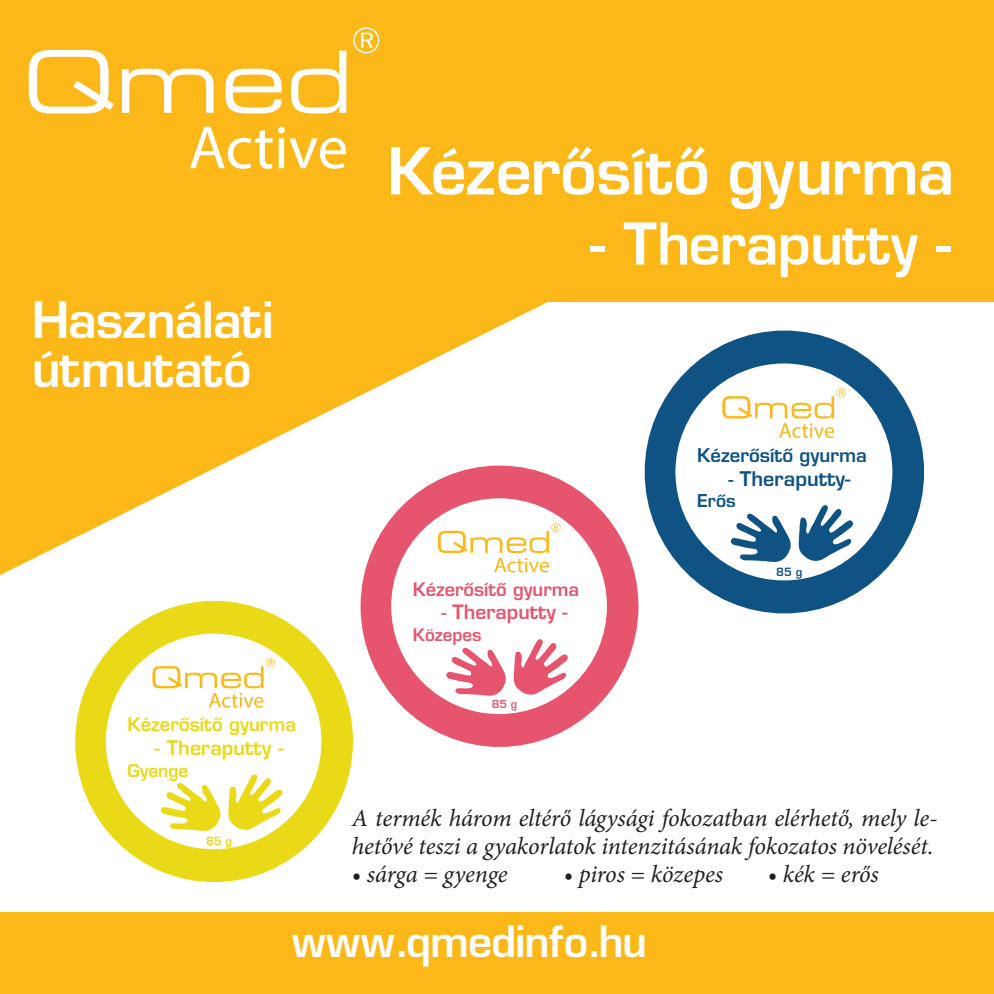
<style>
.page{position:relative;width:994px;height:994px;background:#fff}
.page>*{position:absolute;margin:0;border:0;box-sizing:border-box;transform-origin:0 0}
.t1{font:63px "Eurostile Dm PFL";color:#fff}
.t2{font:56px "Eurostile Dm PFL";color:#fff}
.t3{font:49px/49px "Eurostile Dm PFL";color:#fff}
.t4{font:42px "Eurostile Dm PFL";color:#fff}
.t5{font:italic 24.5px/28px "Minion Pro";letter-spacing:-.01em;color:#231f20}
.t6{font:700 19.6px "Euromode PFL";color:#0f5384}
.t7{font:700 19.6px "Euromode PFL";color:#e9d916}
.t8{font:700 19.25px "Euromode PFL";color:#e6556d}
.t9{font:700 18.55px "Euromode PFL";color:#0f5384}
.t10{font:700 18.2px "Euromode PFL";color:#e6556d}
.t11{font:700 18.2px "Euromode PFL";color:#e9d916}
.t12{font:700 17.15px "Euromode PFL";color:#e9d916}
.t13{font:700 17.15px "Euromode PFL";color:#0f5384}
.t14{font:700 16.8px "Euromode PFL";color:#e6556d}
.t15{font:700 11.2px "Euromode PFL";color:#0f5384}
.t16{font:700 10.85px "Euromode PFL";color:#e6556d}
.t17{font:700 10.85px "Euromode PFL";color:#e9d916}
.s1{font-size:18.55px}
.s2{font-size:18.2px}
</style>
<div class="page">
<svg style="left:0;top:302px;width:724px;height:298px"></svg>
<div style="left:0;top:0;width:993px;height:302px;background:#fcb818"></div>
<svg style="left:29px;top:50px;width:317px;height:63px"></svg>
<svg style="left:353px;top:27px;width:26px;height:26px"></svg>
<svg style="left:190px;top:127px;width:82px;height:42px"></svg>
<div style="left:278px;top:127px;width:7px;height:6px;background:#fff;border-radius:50%"></div>
<div style="left:279px;top:138px;width:5px;height:30px;background:#fff"></div>
<svg style="left:289px;top:138px;width:57px;height:31px"></svg>
<div style="left:0;top:912px;width:993px;height:81px;background:#fcb818"></div>
<div style="left:360px;top:465px;width:278px;height:282px;background:#e6556d;border-radius:50%"></div>
<div style="left:391px;top:498px;width:216px;height:216px;background:#fff;border-radius:50%"></div>
<svg style="left:438px;top:523px;width:122px;height:49px"></svg>
<svg style="left:513px;top:639px;width:56px;height:56px"></svg>
<svg style="left:446px;top:647px;width:60px;height:49px"></svg>
<div style="left:644px;top:330px;width:280px;height:283px;background:#0f5384;border-radius:50%"></div>
<div style="left:675px;top:363px;width:217px;height:217px;background:#fff;border-radius:50%"></div>
<svg style="left:722px;top:388px;width:123px;height:50px"></svg>
<svg style="left:798px;top:505px;width:56px;height:56px"></svg>
<svg style="left:730px;top:513px;width:61px;height:49px"></svg>
<div style="left:75px;top:601px;width:278px;height:281px;background:#e9d916;border-radius:50%"></div>
<div style="left:106px;top:633px;width:215px;height:216px;background:#fff;border-radius:50%"></div>
<svg style="left:152px;top:658px;width:123px;height:49px"></svg>
<svg style="left:228px;top:774px;width:56px;height:56px"></svg>
<svg style="left:161px;top:783px;width:60px;height:48px"></svg>
<h3 class="t3" style="left:32px;top:295px;width:242px">Használati útmutató</h3>
<p class="t11" style="left:128px;top:713px;width:170px">Kézerősítő gyurma</p>
<p class="t7" style="left:155px;top:735px;width:130px">- Theraputty -</p>
<p class="t12" style="left:128px;top:759px;width:62px">Gyenge</p>
<p class="t17" style="left:206px;top:834px;width:27px">85 g</p>
<h1 class="t1" style="left:387px;top:132px;width:568px">Kézerősítő gyurma</h1>
<h2 class="t2" style="left:590px;top:209px;width:365px">- Theraputty -</h2>
<p class="t9" style="left:697px;top:443px;width:171px">Kézerősítő gyurma</p>
<p class="t6" style="left:728px;top:466px;width:123px"><span class="s1">-</span> Theraputty-</p>
<p class="t10" style="left:413px;top:578px;width:168px">Kézerősítő gyurma</p>
<p class="t8" style="left:441px;top:600px;width:128px"><span class="s2">-</span> Theraputty -</p>
<p class="t14" style="left:413px;top:624px;width:70px">Közepes</p>
<p class="t16" style="left:491px;top:697px;width:27px">85 g</p>
<p class="t13" style="left:697px;top:490px;width:40px">Erős</p>
<p class="t15" style="left:776px;top:565px;width:28px">85 g</p>
<p class="t5" style="left:352px;top:803px;width:587px">A termék három eltérő lágysági fokozatban elérhető, mely le&shy;hetővé teszi a gyakorlatok intenzitásának fokozatos növelését.</p>
<p class="t5" style="left:352px;top:859px;width:157px">• sárga = gyenge</p>
<p class="t5" style="left:564px;top:859px;width:161px">• piros = közepes</p>
<p class="t5" style="left:768px;top:859px;width:112px">• kék = erős</p>
<h3 class="t4" style="left:292px;top:915px;width:355px">www.qmedinfo.hu</h3>
</div>
